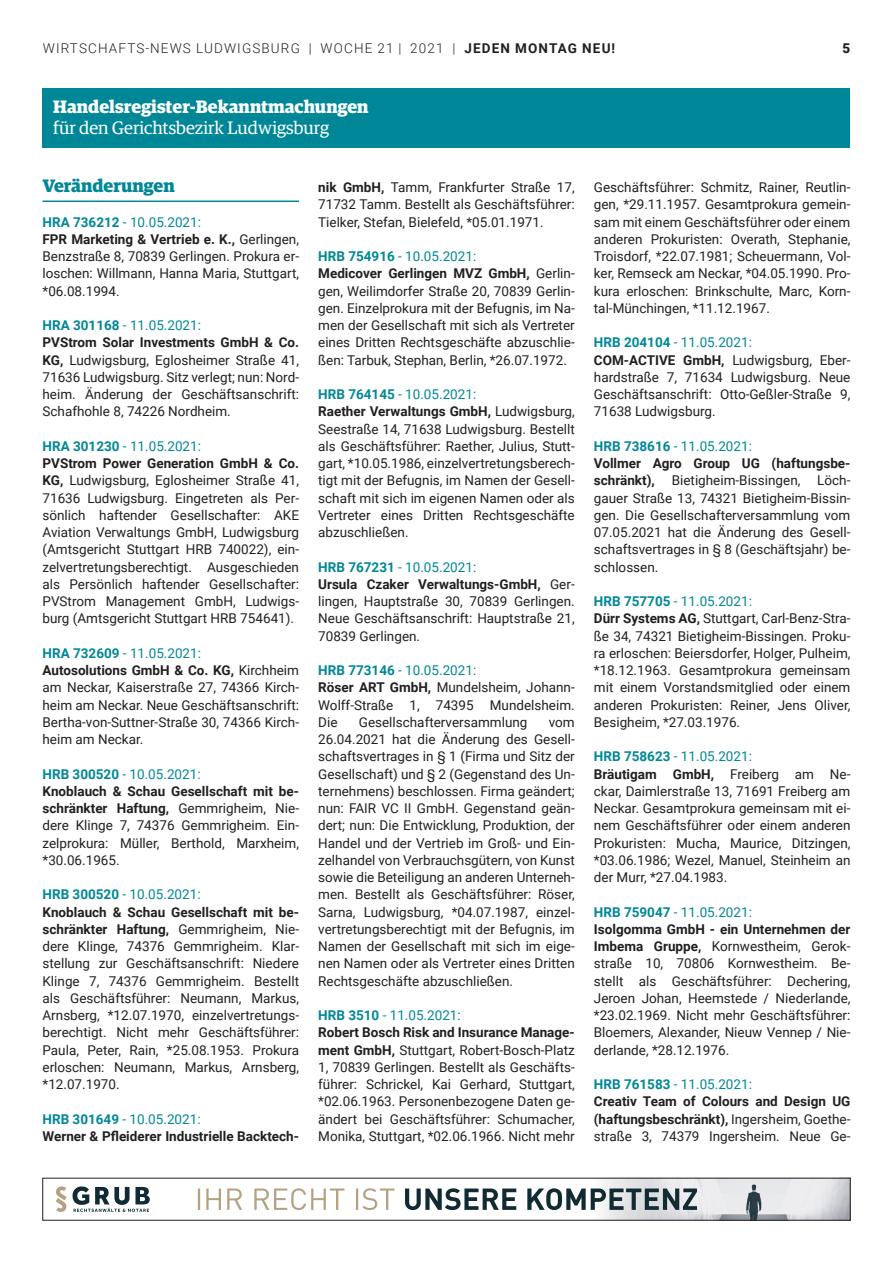
<style>
.page{position:relative;width:893px;height:1263px;background:#fff}
.page>*{position:absolute;margin:0;border:0;box-sizing:border-box;transform-origin:0 0}
.Grundtext{font:700 18px "Guardian Egyp";color:#fff}
.Grundtext-2{font:18px "Guardian Egyp";color:#fff}
.Rubrik_grauer_Balken{font:700 18px "Guardian Egyp";color:#008797}
.Grundtext-3{font:13.5px/17.2px "Roboto";color:#231f20;text-align:justify}
.HRA-HRB{font:13.5px "Roboto";color:#008797}
.Grundtext-4{font:700 13.5px/17.2px "Roboto";color:#231f20}
.Grundtext-5{font:300 13.5px "Roboto";letter-spacing:.085em;color:#231f20}
.Grundtext-6{font:900 13.5px "Roboto";color:#231f20}
.s1{font-weight:700}
.s2{font-weight:400}
</style>
<div class="page">
<div style="left:43px;top:88px;width:807px;height:60px;background:#008797"></div>
<img style="left:602px;top:1180px;width:246px;height:38px">
<svg style="left:405px;top:1188px;width:292px;height:22px"></svg>
<svg style="left:198px;top:1188px;width:196px;height:22px"></svg>
<svg style="left:56px;top:1186px;width:11px;height:26px"></svg>
<svg style="left:73px;top:1186px;width:77px;height:26px"></svg>
<hr style="left:43px;top:201px;width:256px;height:1px;background:#008797">
<p class="Grundtext-5" style="left:43px;top:38px;width:574px">WIRTSCHAFTS-NEWS LUDWIGSBURG | WOCHE 21 | 2021 | <span class="s1">JEDEN MONTAG NEU!</span></p>
<p class="Grundtext-6" style="left:842px;top:38px;width:9px">5</p>
<p class="Grundtext" style="left:53px;top:93px;width:317px">Handelsregister-Bekanntmachungen</p>
<p class="Grundtext-2" style="left:53px;top:116px;width:277px">für den Gerichtsbezirk Ludwigsburg</p>
<p class="Rubrik_grauer_Balken" style="left:43px;top:172px;width:134px">Veränderungen</p>
<p class="HRA-HRB" style="left:43px;top:212px;width:160px"><span class="s1">HRA 736212</span> - 10.05.2021:</p>
<p class="Grundtext-3" style="left:43px;top:230px;width:258px"><span class="s1">FPR Marketing &amp; Vertrieb e. K.,</span> Gerlingen, Benzstraße 8, 70839 Gerlingen. Prokura er&shy;loschen: Willmann, Hanna Maria, Stuttgart, *06.08.1994.</p>
<p class="HRA-HRB" style="left:43px;top:316px;width:160px"><span class="s1">HRA 301168</span> - 11.05.2021:</p>
<p class="Grundtext-3" style="left:43px;top:333px;width:258px"><span class="s1">PVStrom Solar Investments GmbH &amp; Co.<br>KG,</span> Ludwigsburg, Eglosheimer Straße 41, 71636 Ludwigsburg. Sitz verlegt; nun: Nord&shy;heim. Änderung der Geschäftsanschrift:<br>Schafhohle 8, 74226 Nordheim.</p>
<p class="HRA-HRB" style="left:43px;top:436px;width:160px"><span class="s1">HRA 301230</span> - 11.05.2021:</p>
<p class="Grundtext-3" style="left:43px;top:454px;width:258px"><span class="s1">PVStrom Power Generation GmbH &amp; Co.<br>KG,</span> Ludwigsburg, Eglosheimer Straße 41, 71636 Ludwigsburg. Eingetreten als Per&shy;sönlich haftender Gesellschafter: AKE Aviation Verwaltungs GmbH, Ludwigsburg (Amtsgericht Stuttgart HRB 740022), ein&shy;zelvertretungsberechtigt. Ausgeschieden als Persönlich haftender Gesellschafter:<br>PVStrom Management GmbH, Ludwigs&shy;burg (Amtsgericht Stuttgart HRB 754641).</p>
<p class="HRA-HRB" style="left:43px;top:643px;width:160px"><span class="s1">HRA 732609</span> - 11.05.2021:</p>
<p class="Grundtext-3" style="left:43px;top:661px;width:258px"><span class="s1">Autosolutions GmbH &amp; Co. KG,</span> Kirchheim am Neckar, Kaiserstraße 27, 74366 Kirch&shy;heim am Neckar. Neue Geschäftsanschrift:<br>Bertha-von-Suttner-Straße 30, 74366 Kirch&shy;heim am Neckar.</p>
<p class="HRA-HRB" style="left:43px;top:764px;width:160px"><span class="s1">HRB 300520</span> - 10.05.2021:</p>
<p class="Grundtext-3" style="left:43px;top:782px;width:258px"><span class="s1">Knoblauch &amp; Schau Gesellschaft mit be&shy;schränkter Haftung,</span> Gemmrigheim, Nie&shy;dere Klinge 7, 74376 Gemmrigheim. Ein&shy;zelprokura: Müller, Berthold, Marxheim, *30.06.1965.</p>
<p class="HRA-HRB" style="left:43px;top:885px;width:160px"><span class="s1">HRB 300520</span> - 10.05.2021:</p>
<p class="Grundtext-3" style="left:43px;top:903px;width:258px"><span class="s1">Knoblauch &amp; Schau Gesellschaft mit be&shy;schränkter Haftung,</span> Gemmrigheim, Nie&shy;dere Klinge, 74376 Gemmrigheim. Klar&shy;stellung zur Geschäftsanschrift: Niedere Klinge 7, 74376 Gemmrigheim. Bestellt als Geschäftsführer: Neumann, Markus, Arnsberg, *12.07.1970, einzelvertretungs&shy;berechtigt. Nicht mehr Geschäftsführer:<br>Paula, Peter, Rain, *25.08.1953. Prokura erloschen: Neumann, Markus, Arnsberg, *12.07.1970.</p>
<p class="HRA-HRB" style="left:43px;top:1109px;width:160px"><span class="s1">HRB 301649</span> - 10.05.2021:</p>
<p class="Grundtext-4" style="left:43px;top:1127px;width:258px">Werner &amp; Pfleiderer Industrielle Backtech-</p>
<p class="Grundtext-3" style="left:318px;top:178px;width:258px"><span class="s1">nik GmbH,</span> Tamm, Frankfurter Straße 17, 71732 Tamm. Bestellt als Geschäftsführer:<br>Tielker, Stefan, Bielefeld, *05.01.1971.</p>
<p class="HRA-HRB" style="left:318px;top:247px;width:160px"><span class="s1">HRB 754916</span> - 10.05.2021:</p>
<p class="Grundtext-3" style="left:318px;top:264px;width:258px"><span class="s1">Medicover Gerlingen MVZ GmbH,</span> Gerlin&shy;gen, Weilimdorfer Straße 20, 70839 Gerlin&shy;gen. Einzelprokura mit der Befugnis, im Na&shy;men der Gesellschaft mit sich als Vertreter eines Dritten Rechtsgeschäfte abzuschlie&shy;ßen: Tarbuk, Stephan, Berlin, *26.07.1972.</p>
<p class="HRA-HRB" style="left:318px;top:385px;width:160px"><span class="s1">HRB 764145</span> - 10.05.2021:</p>
<p class="Grundtext-3" style="left:318px;top:402px;width:258px"><span class="s1">Raether Verwaltungs GmbH,</span> Ludwigsburg, Seestraße 14, 71638 Ludwigsburg. Bestellt als Geschäftsführer: Raether, Julius, Stutt&shy;gart, *10.05.1986, einzelvertretungsberech&shy;tigt mit der Befugnis, im Namen der Gesell&shy;schaft mit sich im eigenen Namen oder als Vertreter eines Dritten Rechtsgeschäfte abzuschließen.</p>
<p class="HRA-HRB" style="left:318px;top:557px;width:160px"><span class="s1">HRB 767231</span> - 10.05.2021:</p>
<p class="Grundtext-3" style="left:318px;top:575px;width:258px"><span class="s1">Ursula Czaker Verwaltungs-GmbH,</span> Ger&shy;lingen, Hauptstraße 30, 70839 Gerlingen.<br>Neue Geschäftsanschrift: Hauptstraße 21, 70839 Gerlingen.</p>
<p class="HRA-HRB" style="left:318px;top:661px;width:160px"><span class="s1">HRB 773146</span> - 10.05.2021:</p>
<p class="Grundtext-3" style="left:318px;top:678px;width:258px"><span class="s1">Röser ART GmbH,</span> Mundelsheim, Johann-Wolff-Straße 1, 74395 Mundelsheim.<br>Die</p>
<p class="Grundtext-3" style="left:359px;top:713px;width:170px">Gesellschafterversammlung</p>
<p class="Grundtext-3" style="left:318px;top:713px;width:258px;text-indent:231px">vom 26.04.2021 hat die Änderung des Gesell&shy;schaftsvertrages in § 1 (Firma und Sitz der Gesellschaft) und § 2 (Gegenstand des Un&shy;ternehmens) beschlossen. Firma geändert; nun: FAIR VC II GmbH. Gegenstand geän&shy;dert; nun: Die Entwicklung, Produktion, der Handel und der Vertrieb im Groß- und Ein&shy;zelhandel von Verbrauchsgütern, von Kunst sowie die Beteiligung an anderen Unterneh&shy;men. Bestellt als Geschäftsführer: Röser, Sarna, Ludwigsburg, *04.07.1987, einzel&shy;vertretungsberechtigt mit der Befugnis, im Namen der Gesellschaft mit sich im eige&shy;nen Namen oder als Vertreter eines Dritten Rechtsgeschäfte abzuschließen.</p>
<p class="HRA-HRB" style="left:318px;top:1006px;width:144px"><span class="s1">HRB 3510</span> - 11.05.2021:</p>
<p class="Grundtext-3" style="left:318px;top:1023px;width:258px"><span class="s1">Robert Bosch Risk and Insurance Manage&shy;ment GmbH,</span> Stuttgart, Robert-Bosch-Platz 1, 70839 Gerlingen. Bestellt als Geschäfts&shy;führer: Schrickel, Kai Gerhard, Stuttgart, *02.06.1963. Personenbezogene Daten ge&shy;ändert bei Geschäftsführer: Schumacher, Monika, Stuttgart, *02.06.1966. Nicht mehr</p>
<p class="Grundtext-3" style="left:594px;top:178px;width:258px">Geschäftsführer: Schmitz, Rainer, Reutlin&shy;gen, *29.11.1957. Gesamtprokura gemein&shy;sam mit einem Geschäftsführer oder einem anderen Prokuristen: Overath, Stephanie, Troisdorf, *22.07.1981; Scheuermann, Vol&shy;ker, Remseck am Neckar, *04.05.1990. Pro&shy;kura erloschen: Brinkschulte, Marc, Korn&shy;tal-Münchingen, *11.12.1967.</p>
<p class="HRA-HRB" style="left:594px;top:333px;width:160px"><span class="s1">HRB 204104</span> - 11.05.2021:</p>
<p class="Grundtext-3" style="left:594px;top:351px;width:258px"><span class="s1">COM-ACTIVE GmbH,</span> Ludwigsburg, Eber&shy;hardstraße 7, 71634 Ludwigsburg. Neue Geschäftsanschrift: Otto-Geßler-Straße 9, 71638 Ludwigsburg.</p>
<p class="HRA-HRB" style="left:594px;top:436px;width:160px"><span class="s1">HRB 738616</span> - 11.05.2021:</p>
<p class="Grundtext-4" style="left:594px;top:454px;width:258px">Vollmer Agro Group UG (haftungsbe&shy;schränkt),</p>
<p class="Grundtext-3" style="left:594px;top:471px;width:258px;text-indent:78px">Bietigheim-Bissingen, Löch&shy;gauer Straße 13, 74321 Bietigheim-Bissin&shy;gen. Die Gesellschafterversammlung vom 07.05.2021 hat die Änderung des Gesell&shy;schaftsvertrages in § 8 (Geschäftsjahr) be&shy;schlossen.</p>
<p class="HRA-HRB" style="left:594px;top:592px;width:160px"><span class="s1">HRB 757705</span> - 11.05.2021:</p>
<p class="Grundtext-3" style="left:594px;top:609px;width:258px"><span class="s1">Dürr Systems AG,</span> Stuttgart, Carl-Benz-Stra&shy;ße 34, 74321 Bietigheim-Bissingen. Proku&shy;ra erloschen: Beiersdorfer, Holger, Pulheim, *18.12.1963. Gesamtprokura gemeinsam mit einem Vorstandsmitglied oder einem anderen Prokuristen: Reiner, Jens Oliver, Besigheim, *27.03.1976.</p>
<p class="HRA-HRB" style="left:594px;top:747px;width:160px"><span class="s1">HRB 758623</span> - 11.05.2021:</p>
<p class="Grundtext-3" style="left:594px;top:765px;width:258px"><span class="s1">Bräutigam GmbH,</span> Freiberg am Ne&shy;ckar, Daimlerstraße 13, 71691 Freiberg am Neckar. Gesamtprokura gemeinsam mit ei&shy;nem Geschäftsführer oder einem anderen Prokuristen: Mucha, Maurice, Ditzingen, *03.06.1986; Wezel, Manuel, Steinheim an der Murr, *27.04.1983.</p>
<p class="HRA-HRB" style="left:594px;top:902px;width:160px"><span class="s1">HRB 759047</span> - 11.05.2021:</p>
<p class="Grundtext-3" style="left:594px;top:920px;width:258px"><span class="s1">Isolgomma GmbH - ein Unternehmen der Imbema Gruppe,</span> Kornwestheim, Gerok&shy;straße 10, 70806 Kornwestheim. Be&shy;stellt als Geschäftsführer: Dechering, Jeroen Johan, Heemstede / Niederlande, *23.02.1969. Nicht mehr Geschäftsführer:<br>Bloemers, Alexander, Nieuw Vennep / Nie&shy;derlande, *28.12.1976.</p>
<p class="HRA-HRB" style="left:594px;top:1075px;width:160px"><span class="s1">HRB 761583</span> - 11.05.2021:</p>
<p class="Grundtext-4" style="left:594px;top:1092px;width:258px;text-align:justify">Creativ Team of Colours and Design UG (haftungsbeschränkt), <span class="s2">Ingersheim, Goethe&shy;straße 3, 74379 Ingersheim. Neue Ge-</span></p>
</div>
